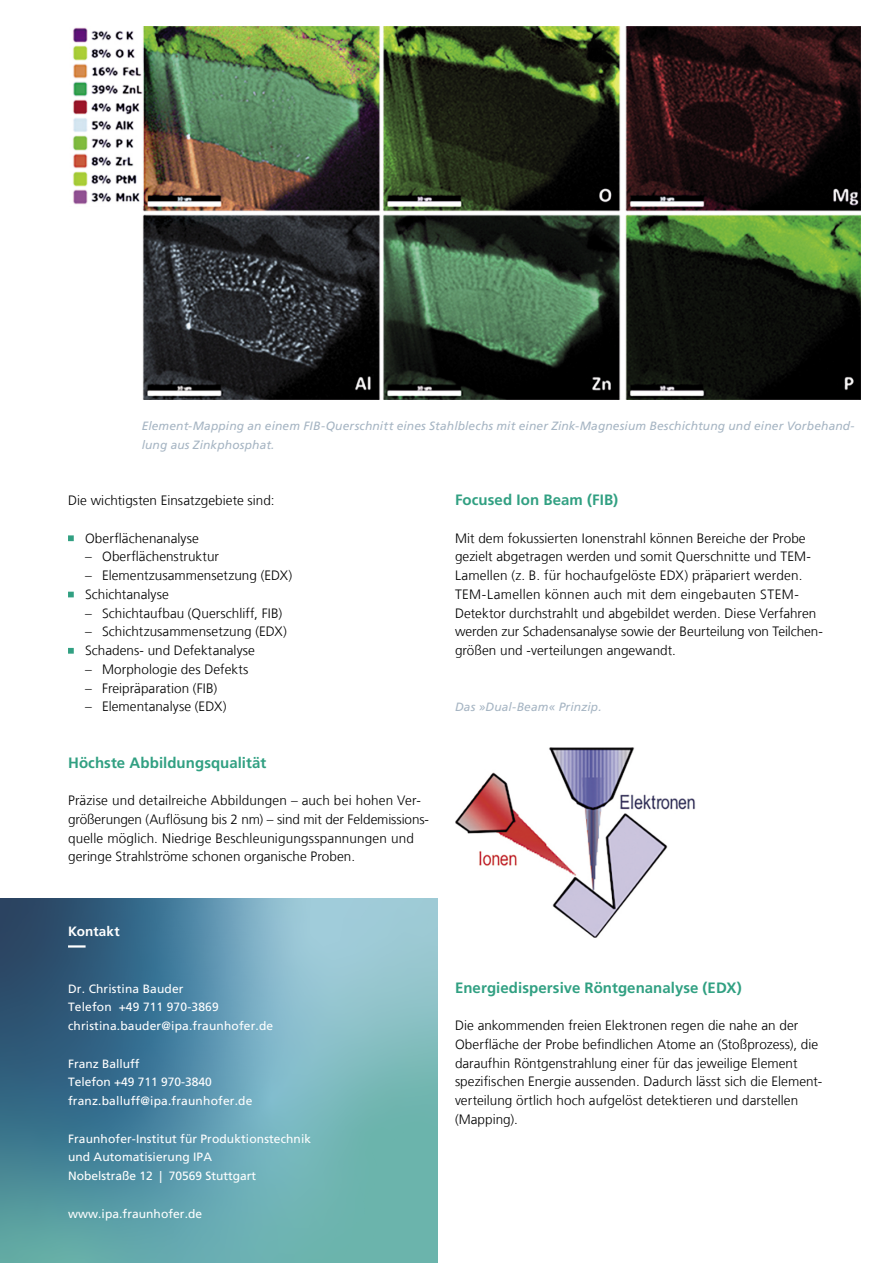
<style>
.page{position:relative;width:893px;height:1263px;background:#fff}
.page>*{position:absolute;margin:0;border:0;box-sizing:border-box;transform-origin:0 0}
.Zwischenueberschrift{font:700 15px "Frutiger LT Com";letter-spacing:.005em;color:#31a082}
.Fliesstext_9_12_5_sc{font:300 13.5px/18.8px "Frutiger LT Com";letter-spacing:.005em;color:#000}
.Aufzaehlung_9_12_5_s{font:300 13.5px "Frutiger LT Com";letter-spacing:.005em;color:#000}
.Infokasten_klein_Ube{font:700 13.5px "Frutiger LT Com";letter-spacing:.005em;color:#fff}
.Infokasten_klein_Fli{font:12px/18.8px "Frutiger LT Com";letter-spacing:.01em;color:#fff}
.Bildtext_Marginal_8{font:italic 12px/18.8px "Frutiger LT Com";letter-spacing:.01em;color:#a6b5c3}
</style>
<div class="page">
<svg style="left:0;top:899px;width:438px;height:364px;background:#609aa9"></svg>
<img style="left:73px;top:27px;width:787px;height:372px">
<svg style="left:68px;top:535px;width:6px;height:6px"></svg>
<svg style="left:68px;top:592px;width:6px;height:5px"></svg>
<svg style="left:68px;top:648px;width:6px;height:6px"></svg>
<svg style="left:68px;top:945px;width:349px;height:2px"></svg>
<img style="left:455px;top:748px;width:240px;height:190px">
<p class="Bildtext_Marginal_8" style="left:142px;top:417px;width:714px">Element-Mapping an einem FIB-Querschnitt eines Stahlblechs mit einer Zink-Magnesium Beschichtung und einer Vorbehand&shy;lung aus Zinkphosphat.</p>
<p class="Fliesstext_9_12_5_sc" style="left:68px;top:491px;width:208px">Die wichtigsten Einsatzgebiete sind:</p>
<p class="Aufzaehlung_9_12_5_s" style="left:85px;top:530px;width:115px">Oberflächenanalyse</p>
<p class="Fliesstext_9_12_5_sc" style="left:85px;top:547px;width:136px">– Oberflächenstruktur</p>
<p class="Fliesstext_9_12_5_sc" style="left:85px;top:566px;width:209px">– Elementzusammensetzung (EDX)</p>
<p class="Aufzaehlung_9_12_5_s" style="left:85px;top:586px;width:85px">Schichtanalyse</p>
<p class="Fliesstext_9_12_5_sc" style="left:85px;top:604px;width:199px">– Schichtaufbau (Querschliff, FIB)</p>
<p class="Fliesstext_9_12_5_sc" style="left:85px;top:622px;width:203px">– Schichtzusammensetzung (EDX)</p>
<p class="Aufzaehlung_9_12_5_s" style="left:85px;top:643px;width:172px">Schadens- und Defektanalyse</p>
<p class="Fliesstext_9_12_5_sc" style="left:85px;top:660px;width:165px">– Morphologie des Defekts</p>
<p class="Fliesstext_9_12_5_sc" style="left:85px;top:679px;width:134px">– Freipräparation (FIB)</p>
<p class="Fliesstext_9_12_5_sc" style="left:85px;top:697px;width:143px">– Elementanalyse (EDX)</p>
<p class="Zwischenueberschrift" style="left:68px;top:754px;width:200px">Höchste Abbildungsqualität</p>
<p class="Fliesstext_9_12_5_sc" style="left:68px;top:791px;width:363px">Präzise und detailreiche Abbildungen – auch bei hohen Ver&shy;größerungen (Auflösung bis 2 nm) – sind mit der Feldemissions&shy;quelle möglich. Niedrige Beschleunigungsspannungen und geringe Strahlströme schonen organische Proben.</p>
<p class="Infokasten_klein_Ube" style="left:68px;top:924px;width:53px">Kontakt</p>
<p class="Infokasten_klein_Fli" style="left:68px;top:979px;width:207px">Dr. Christina Bauder<br>Telefon +49 711 970-3869 christina.bauder@ipa.fraunhofer.de</p>
<p class="Infokasten_klein_Fli" style="left:68px;top:1054px;width:186px">Franz Balluff<br>Telefon +49 711 970-3840 franz.balluff@ipa.fraunhofer.de</p>
<p class="Infokasten_klein_Fli" style="left:68px;top:1129px;width:245px">Fraunhofer-Institut für Produktionstechnik und Automatisierung IPA<br>Nobelstraße 12 | 70569 Stuttgart</p>
<p class="Infokasten_klein_Fli" style="left:68px;top:1204px;width:136px">www.ipa.fraunhofer.de</p>
<p class="Zwischenueberschrift" style="left:455px;top:491px;width:165px">Focused Ion Beam (FIB)</p>
<p class="Fliesstext_9_12_5_sc" style="left:455px;top:529px;width:369px">Mit dem fokussierten Ionenstrahl können Bereiche der Probe gezielt abgetragen werden und somit Querschnitte und TEM-Lamellen (z. B. für hochaufgelöste EDX) präpariert werden.<br>TEM-Lamellen können auch mit dem eingebauten STEM-Detektor durchstrahlt und abgebildet werden. Diese Verfahren werden zur Schadensanalyse sowie der Beurteilung von Teilchen&shy;größen und -verteilungen angewandt.</p>
<p class="Bildtext_Marginal_8" style="left:455px;top:698px;width:148px">Das »Dual-Beam« Prinzip.</p>
<p class="Zwischenueberschrift" style="left:455px;top:979px;width:288px">Energiedispersive Röntgenanalyse (EDX)</p>
<p class="Fliesstext_9_12_5_sc" style="left:455px;top:1016px;width:369px">Die ankommenden freien Elektronen regen die nahe an der Oberfläche der Probe befindlichen Atome an (Stoßprozess), die daraufhin Röntgenstrahlung einer für das jeweilige Element spezifischen Energie aussenden. Dadurch lässt sich die Element&shy;verteilung örtlich hoch aufgelöst detektieren und darstellen (Mapping).</p>
</div>
